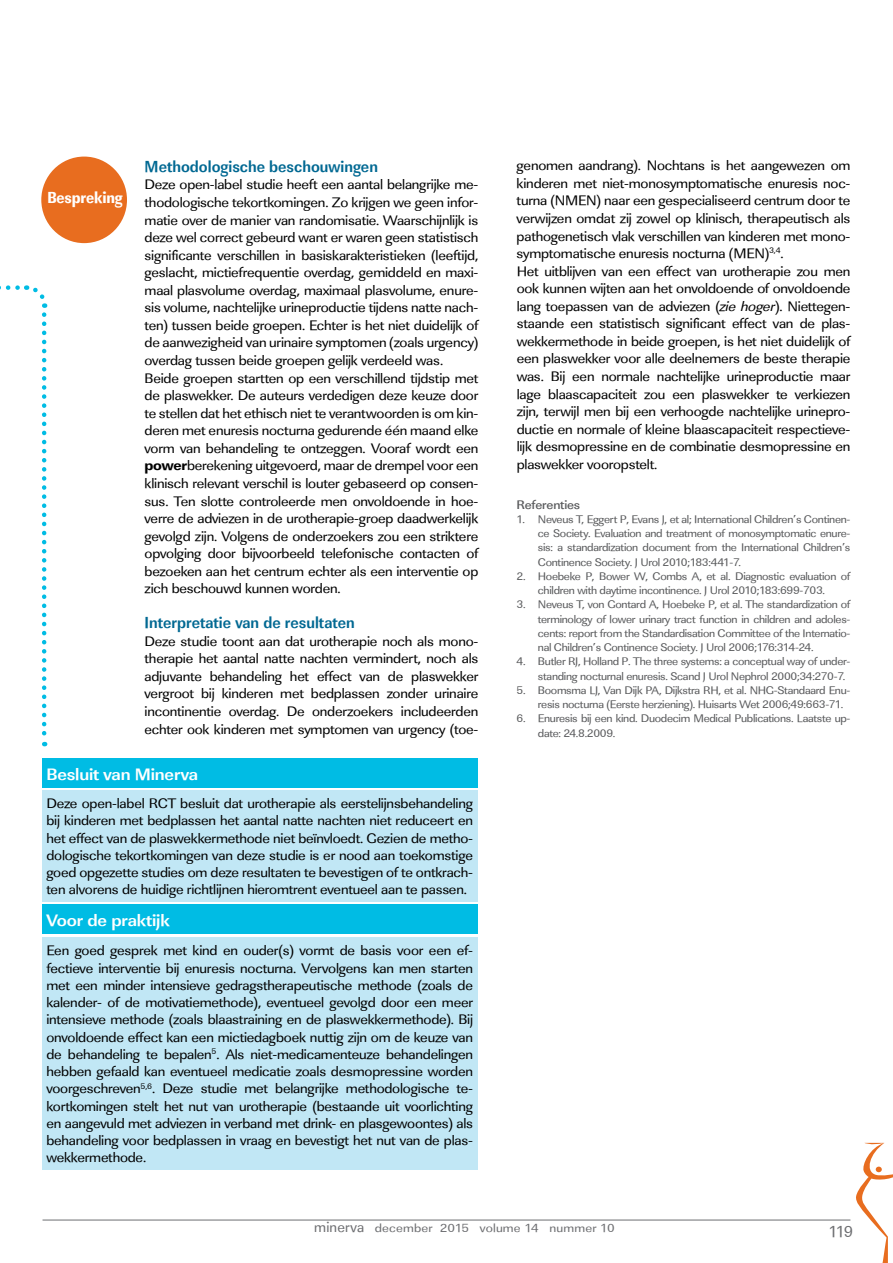
<style>
.page{position:relative;width:893px;height:1263px;background:#fff}
.page>*{position:absolute;margin:0;border:0;box-sizing:border-box;transform-origin:0 0}
.t1{font:700 17.1px "Linear Std";letter-spacing:-.01em;color:#fff;scale:1.05 1}
.t2{font:700 16.5px "Linear Std Cd";color:#006892}
.t3{font:16.5px "Linear Std Nr Xbold";letter-spacing:-.01em;color:#fff}
.t4{font:16.5px "Linear Std";color:#6d6e71}
.t5{font:15px "Linear Std";letter-spacing:.01em;color:#6d6e71}
.t6{font:14.25px/17.5px "Linear Std";letter-spacing:-.015em;color:#000;text-align:justify;scale:1.05 1}
.t7{font:500 12.9px "Linear Std";letter-spacing:-.015em;color:#58595b;scale:1.05 1}
.t8{font:12.15px "Linear Std";letter-spacing:.01em;color:#6d6e71;scale:1.11 1}
.t9{font:11.4px/14.2px "Linear Std";letter-spacing:-.025em;color:#58595b;scale:1.05 1}
.s1{font-family:"Linear Std Xbold"}
.s2{font-style:italic}
</style>
<div class="page">
<hr style="left:43px;top:1220px;width:807px;height:1px;background:#6d6e71">
<svg style="left:856px;top:1143px;width:37px;height:120px"></svg>
<div style="left:41px;top:157px;width:86px;height:86px;background:#e86d1f;border-radius:50%"></div>
<svg style="left:0;top:285px;width:48px;height:23px"></svg>
<svg style="left:42px;top:315px;width:4px;height:431px"></svg>
<div style="left:42px;top:758px;width:435px;height:30px;background:#00bce4"></div>
<div style="left:42px;top:790px;width:435px;height:111px;background:#c1e7f5"></div>
<div style="left:42px;top:937px;width:435px;height:232px;background:#c1e7f5"></div>
<div style="left:42px;top:904px;width:435px;height:30px;background:#00bce4"></div>
<p class="t3" style="left:47px;top:187px;width:77px">Bespreking</p>
<p class="t2" style="left:145px;top:156px;width:235px">Methodologische beschouwingen</p>
<p class="t6" style="left:145px;top:176px;width:319px;text-align:left">Deze open-label studie heeft een aantal belangrijke me&shy;thodologische tekortkomingen. Zo krijgen we geen infor&shy;matie over de manier van randomisatie. Waarschijnlijk is deze wel correct gebeurd want er waren geen statistisch significante verschillen in basiskarakteristieken (leeftijd, geslacht, mictiefrequentie overdag, gemiddeld en maxi&shy;maal plasvolume overdag, maximaal plasvolume, enure&shy;sis volume, nachtelijke urineproductie tijdens natte nach&shy;ten) tussen beide groepen. Echter is het niet duidelijk of de aanwezigheid van urinaire symptomen (zoals urgency) overdag tussen beide groepen gelijk verdeeld was.<br>Beide groepen startten op een verschillend tijdstip met de plaswekker. De auteurs verdedigen deze keuze door te stellen dat het ethisch niet te verantwoorden is om kin&shy;deren met enuresis nocturna gedurende één maand elke vorm van behandeling te ontzeggen. Vooraf wordt een <span class="s1">power</span>berekening uitgevoerd, maar de drempel voor een klinisch relevant verschil is louter gebaseerd op consen&shy;sus. Ten slotte controleerde men onvoldoende in hoe&shy;verre de adviezen in de urotherapie-groep daadwerkelijk gevolgd zijn. Volgens de onderzoekers zou een striktere opvolging door bijvoorbeeld telefonische contacten of bezoeken aan het centrum echter als een interventie op zich beschouwd kunnen worden.</p>
<p class="t2" style="left:145px;top:613px;width:212px">Interpretatie van de resultaten</p>
<p class="t6" style="left:145px;top:632px;width:319px">Deze studie toont aan dat urotherapie noch als mono&shy;therapie het aantal natte nachten vermindert, noch als adjuvante behandeling het effect van de plaswekker vergroot bij kinderen met bedplassen zonder urinaire incontinentie overdag. De onderzoekers includeerden echter ook kinderen met symptomen van urgency (toe-</p>
<p class="t1" style="left:46px;top:763px;width:146px">Besluit van Minerva</p>
<p class="t6" style="left:46px;top:795px;width:408px">Deze open-label RCT besluit dat urotherapie als eerstelijnsbehandeling bij kinderen met bedplassen het aantal natte nachten niet reduceert en het effect van de plaswekkermethode niet beïnvloedt. Gezien de metho&shy;dologische tekortkomingen van deze studie is er nood aan toekomstige goed opgezette studies om deze resultaten te bevestigen of te ontkrach&shy;ten alvorens de huidige richtlijnen hieromtrent eventueel aan te passen.</p>
<p class="t1" style="left:46px;top:909px;width:119px">Voor de praktijk</p>
<p class="t6" style="left:46px;top:942px;width:408px">Een goed gesprek met kind en ouder(s) vormt de basis voor een ef&shy;fectieve interventie bij enuresis nocturna. Vervolgens kan men starten met een minder intensieve gedragstherapeutische methode (zoals de kalender- of de motivatiemethode), eventueel gevolgd door een meer intensieve methode (zoals blaastraining en de plaswekkermethode). Bij onvoldoende effect kan een mictiedagboek nuttig zijn om de keuze van de behandeling te bepalen<sup>5</sup>. Als niet-medicamenteuze behandelingen hebben gefaald kan eventueel medicatie zoals desmopressine worden voorgeschreven<sup>5,6</sup>. Deze studie met belangrijke methodologische te&shy;kortkomingen stelt het nut van urotherapie (bestaande uit voorlichting en aangevuld met adviezen in verband met drink- en plasgewoontes) als behandeling voor bedplassen in vraag en bevestigt het nut van de plas&shy;wekkermethode.</p>
<p class="t6" style="left:517px;top:157px;width:319px;text-align:left">genomen aandrang). Nochtans is het aangewezen om kinderen met niet-monosymptomatische enuresis noc&shy;turna (NMEN) naar een gespecialiseerd centrum door te verwijzen omdat zij zowel op klinisch, therapeutisch als pathogenetisch vlak verschillen van kinderen met mono&shy;symptomatische enuresis nocturna (MEN)<sup>3,4</sup>.<br>Het uitblijven van een effect van urotherapie zou men ook kunnen wijten aan het onvoldoende of onvoldoende lang toepassen van de adviezen (<span class="s2">zie hoger</span>). Niettegen&shy;staande een statistisch significant effect van de plas&shy;wekkermethode in beide groepen, is het niet duidelijk of een plaswekker voor alle deelnemers de beste therapie was. Bij een normale nachtelijke urineproductie maar lage blaascapaciteit zou een plaswekker te verkiezen zijn, terwijl men bij een verhoogde nachtelijke urinepro&shy;ductie en normale of kleine blaascapaciteit respectieve&shy;lijk desmopressine en de combinatie desmopressine en plaswekker vooropstelt.</p>
<p class="t7" style="left:517px;top:496px;width:62px">Referenties</p>
<p class="t9" style="left:538px;top:512px;width:299px;text-align:justify;text-indent:-21px">1. Neveus T, Eggert P, Evans J, et al; International Children’s Continen&shy;ce Society. Evaluation and treatment of monosymptomatic enure&shy;sis: a standardization document from the International Children’s Continence Society. J Urol 2010;183:441-7.</p>
<p class="t9" style="left:517px;top:569px;width:319px;text-align:center">2. Hoebeke P, Bower W, Combs A, et al. Diagnostic evaluation of children with daytime incontinence. J Urol 2010;183:699-703.</p>
<p class="t9" style="left:538px;top:597px;width:299px;text-align:justify;text-indent:-21px">3. Neveus T, von Gontard A, Hoebeke P, et al. The standardization of terminology of lower urinary tract function in children and adoles&shy;cents: report from the Standardisation Committee of the Internatio&shy;nal Children’s Continence Society. J Urol 2006;176:314-24.</p>
<p class="t9" style="left:538px;top:654px;width:299px;text-indent:-21px">4. Butler RJ, Holland P. The three systems: a conceptual way of under&shy;standing nocturnal enuresis. Scand J Urol Nephrol 2000;34:270-7.</p>
<p class="t9" style="left:538px;top:683px;width:299px;text-indent:-21px">5. Boomsma LJ, Van Dijk PA, Dijkstra RH, et al. NHG-Standaard Enu&shy;resis nocturna (Eerste herziening). Huisarts Wet 2006;49:663-71.</p>
<p class="t9" style="left:538px;top:711px;width:299px;text-indent:-21px">6. Enuresis bij een kind. Duodecim Medical Publications. Laatste up&shy;date: 24.8.2009.</p>
<p class="t5" style="left:314px;top:1218px;width:51px">minerva</p>
<p class="t4" style="left:828px;top:1222px;width:26px">119</p>
<p class="t8" style="left:375px;top:1221px;width:218px">december 2015 volume 14 nummer 10</p>
</div>
